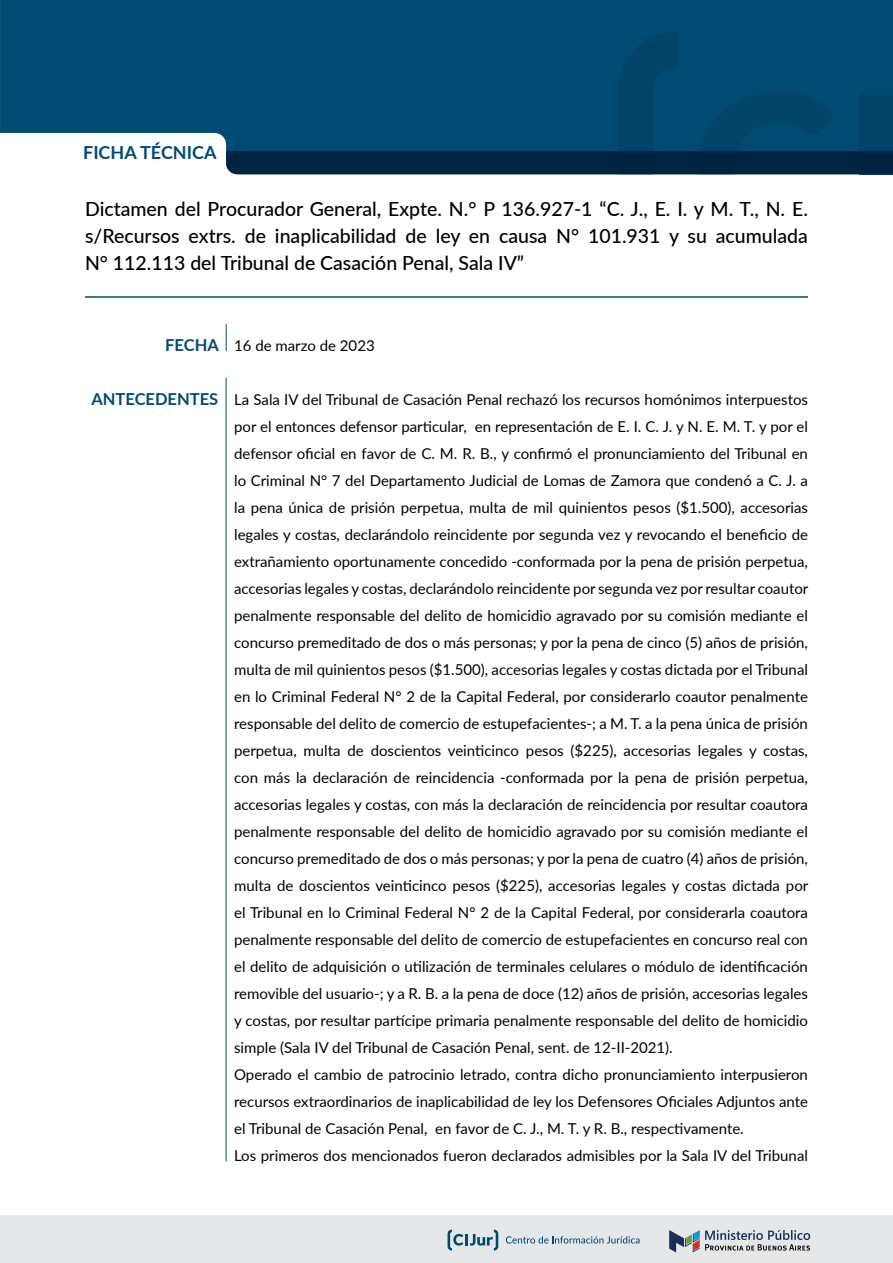
<style>
.page{position:relative;width:893px;height:1263px;background:#fff}
.page>*{position:absolute;margin:0;border:0;box-sizing:border-box;transform-origin:0 0}
.t1{font:500 19.5px/27px "Lato";color:#000;text-align:justify}
.t2{font:700 18px "Lato";color:#004b74}
.t3{font:700 16.5px "Lato";color:#004b74}
.t4{font:15px/27px "Lato";color:#000}
.s1{font-weight:700;font-size:16.5px;color:#004b74}
</style>
<div class="page">
<div style="left:0;top:1215px;width:893px;height:48px;background:#e6e7e8"></div>
<svg style="left:669px;top:1230px;width:141px;height:22px"></svg>
<svg style="left:506px;top:1236px;width:133px;height:7px"></svg>
<svg style="left:448px;top:1229px;width:50px;height:21px"></svg>
<div style="left:0;top:0;width:893px;height:143px;background:#004b74"></div>
<svg style="left:226px;top:32px;width:667px;height:142px;background:#00446b"></svg>
<hr style="left:85px;top:296px;width:723px;height:2px;background:#004b74">
<svg style="left:226px;top:324px;width:1px;height:27px"></svg>
<hr style="left:226px;top:378px;width:1px;height:783px;background:#004b74">
<p class="t2" style="left:83px;top:139px;width:135px">FICHA TÉCNICA</p>
<h1 class="t1" style="left:85px;top:195px;width:724px">Dictamen del Procurador General, Expte. N.° P 136.927-1 “C. J., E. I. y M. T., N. E. s/Recursos extrs. de inaplicabilidad de ley en causa N° 101.931 y su acumulada N° 112.113 del Tribunal de Casación Penal, Sala IV”</h1>
<p class="t4" style="left:165px;top:331px;width:211px"><span class="s1">FECHA</span> 16 de marzo de 2023</p>
<p class="t3" style="left:91px;top:387px;width:128px">ANTECEDENTES</p>
<p class="t4" style="left:234px;top:385px;width:576px">La Sala IV del Tribunal de Casación Penal rechazó los recursos homónimos interpuestos por el entonces defensor particular, en representación de E. I. C. J. y N. E. M. T. y por el defensor oficial en favor de C. M. R. B., y confirmó el pronunciamiento del Tribunal en lo Criminal N° 7 del Departamento Judicial de Lomas de Zamora que condenó a C. J. a la pena única de prisión perpetua, multa de mil quinientos pesos ($1.500), accesorias legales y costas, declarándolo reincidente por segunda vez y revocando el beneficio de extrañamiento oportunamente concedido -conformada por la pena de prisión perpetua, accesorias legales y costas, declarándolo reincidente por segunda vez por resultar coautor penalmente responsable del delito de homicidio agravado por su comisión mediante el concurso premeditado de dos o más personas; y por la pena de cinco (5) años de prisión, multa de mil quinientos pesos ($1.500), accesorias legales y costas dictada por el Tribunal en lo Criminal Federal N° 2 de la Capital Federal, por considerarlo coautor penalmente responsable del delito de comercio de estupefacientes-; a M. T. a la pena única de prisión perpetua, multa de doscientos veinticinco pesos ($225), accesorias legales y costas, con más la declaración de reincidencia -conformada por la pena de prisión perpetua, accesorias legales y costas, con más la declaración de reincidencia por resultar coautora penalmente responsable del delito de homicidio agravado por su comisión mediante el concurso premeditado de dos o más personas; y por la pena de cuatro (4) años de prisión, multa de doscientos veinticinco pesos ($225), accesorias legales y costas dictada por el Tribunal en lo Criminal Federal N° 2 de la Capital Federal, por considerarla coautora penalmente responsable del delito de comercio de estupefacientes en concurso real con el delito de adquisición o utilización de terminales celulares o módulo de identificación removible del usuario-; y a R. B. a la pena de doce (12) años de prisión, accesorias legales y costas, por resultar partícipe primaria penalmente responsable del delito de homicidio simple (Sala IV del Tribunal de Casación Penal, sent. de 12-II-2021).<br>Operado el cambio de patrocinio letrado, contra dicho pronunciamiento interpusieron recursos extraordinarios de inaplicabilidad de ley los Defensores Oficiales Adjuntos ante el Tribunal de Casación Penal, en favor de C. J., M. T. y R. B., respectivamente.<br>Los primeros dos mencionados fueron declarados admisibles por la Sala IV del Tribunal</p>
</div>
